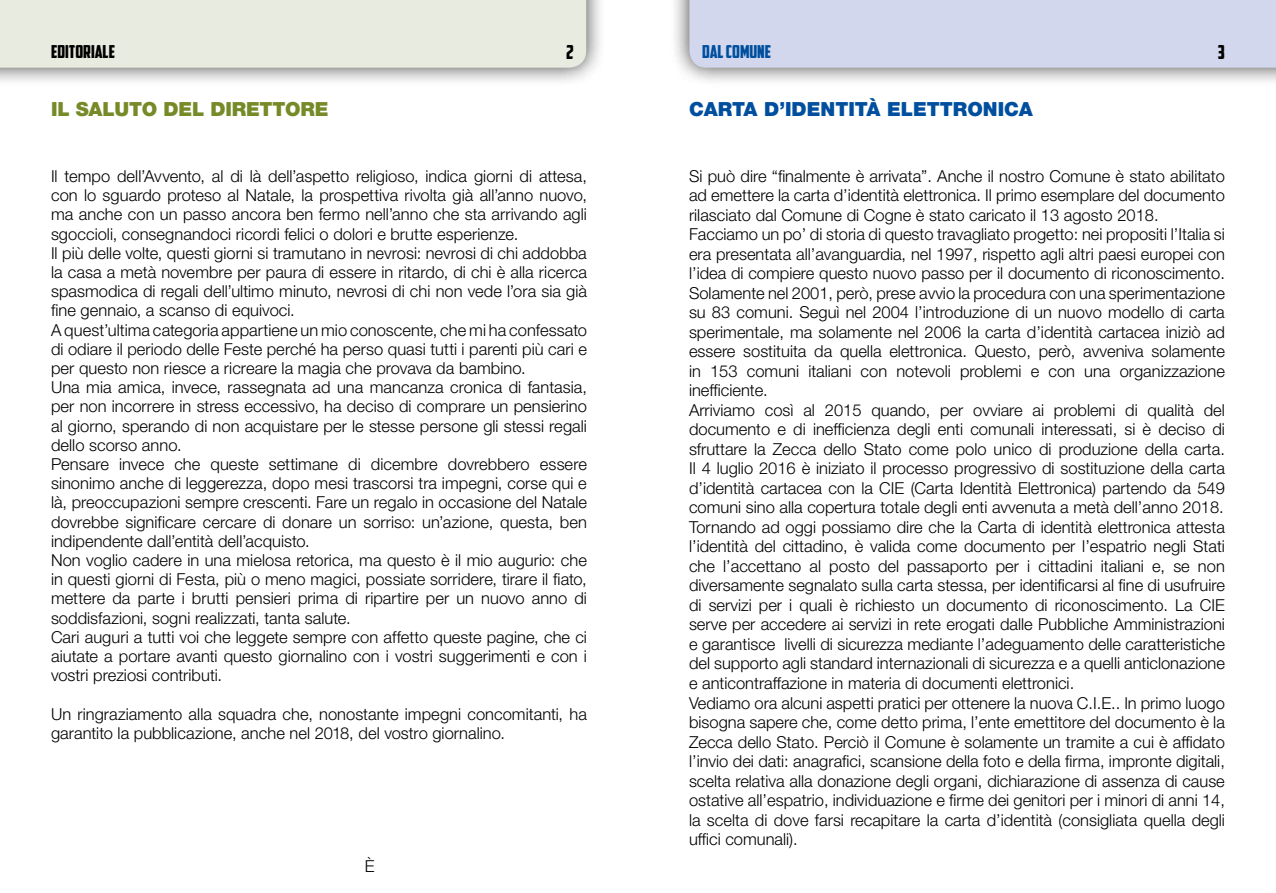
<style>
.page{position:relative;width:1276px;height:893px;background:#fff}
.page>*{position:absolute;margin:0;border:0;box-sizing:border-box;transform-origin:0 0}
.t1{font:900 19.5px "Helvetica Neue LT Std";color:#004f9f}
.t2{font:900 19.5px "Helvetica Neue LT Std";letter-spacing:-.01em;color:#768a28}
.t3{font:19.5px "American Captain";color:#000}
.t4{font:18px "American Captain";color:#000}
.t5{font:18px "American Captain";color:#004f9f}
.t6{font:300 16.5px/19.5px "Helvetica Neue LT Std";color:#000}
</style>
<div class="page">
<div style="left:669px;top:0;width:607px;height:88px;background:#000;opacity:.75"></div>
<div style="left:689px;top:0;width:587px;height:68px;background:#d3d7ee"></div>
<div style="left:0;top:0;width:606px;height:88px;background:#000;opacity:.75"></div>
<div style="left:0;top:0;width:586px;height:68px;background:#e8ebe0"></div>
<p class="t4" style="left:51px;top:41px;width:66px">EDITORIALE</p>
<p class="t3" style="left:566px;top:40px;width:9px">2</p>
<p class="t5" style="left:702px;top:41px;width:71px">DAL COMUNE</p>
<p class="t3" style="left:1218px;top:40px;width:9px">3</p>
<p class="t2" style="left:51px;top:97px;width:279px">IL SALUTO DEL DIRETTORE</p>
<p class="t6" style="left:51px;top:166px;width:537px">Il tempo dell’Avvento, al di là dell’aspetto religioso, indica giorni di attesa, con lo sguardo proteso al Natale, la prospettiva rivolta già all’anno nuovo, ma anche con un passo ancora ben fermo nell’anno che sta arrivando agli sgoccioli, consegnandoci ricordi felici o dolori e brutte esperienze.<br>Il più delle volte, questi giorni si tramutano in nevrosi: nevrosi di chi addobba la casa a metà novembre per paura di essere in ritardo, di chi è alla ricerca spasmodica di regali dell’ultimo minuto, nevrosi di chi non vede l’ora sia già fine gennaio, a scanso di equivoci.<br>A quest’ultima categoria appartiene un mio conoscente, che mi ha confessato di odiare il periodo delle Feste perché ha perso quasi tutti i parenti più cari e per questo non riesce a ricreare la magia che provava da bambino.<br>Una mia amica, invece, rassegnata ad una mancanza cronica di fantasia, per non incorrere in stress eccessivo, ha deciso di comprare un pensierino al giorno, sperando di non acquistare per le stesse persone gli stessi regali dello scorso anno.<br>Pensare invece che queste settimane di dicembre dovrebbero essere sinonimo anche di leggerezza, dopo mesi trascorsi tra impegni, corse qui e là, preoccupazioni sempre crescenti. Fare un regalo in occasione del Natale dovrebbe significare cercare di donare un sorriso: un’azione, questa, ben indipendente dall’entità dell’acquisto.<br>Non voglio cadere in una mielosa retorica, ma questo è il mio augurio: che in questi giorni di Festa, più o meno magici, possiate sorridere, tirare il fiato, mettere da parte i brutti pensieri prima di ripartire per un nuovo anno di soddisfazioni, sogni realizzati, tanta salute.<br>Cari auguri a tutti voi che leggete sempre con affetto queste pagine, che ci aiutate a portare avanti questo giornalino con i vostri suggerimenti e con i vostri preziosi contributi.</p>
<p class="t6" style="left:51px;top:704px;width:537px">Un ringraziamento alla squadra che, nonostante impegni concomitanti, ha garantito la pubblicazione, anche nel 2018, del vostro giornalino.</p>
<p class="t6" style="left:365px;top:856px;width:11px">È</p>
<p class="t1" style="left:689px;top:97px;width:345px">CARTA D’IDENTITÀ ELETTRONICA</p>
<p class="t6" style="left:689px;top:166px;width:537px">Si può dire “finalmente è arrivata”. Anche il nostro Comune è stato abilitato ad emettere la carta d’identità elettronica. Il primo esemplare del documento rilasciato dal Comune di Cogne è stato caricato il 13 agosto 2018.<br>Facciamo un po’ di storia di questo travagliato progetto: nei propositi l’Italia si era presentata all’avanguardia, nel 1997, rispetto agli altri paesi europei con l’idea di compiere questo nuovo passo per il documento di riconoscimento.<br>Solamente nel 2001, però, prese avvio la procedura con una sperimentazione su 83 comuni. Seguì nel 2004 l’introduzione di un nuovo modello di carta sperimentale, ma solamente nel 2006 la carta d’identità cartacea iniziò ad essere sostituita da quella elettronica. Questo, però, avveniva solamente in 153 comuni italiani con notevoli problemi e con una organizzazione inefficiente.<br>Arriviamo così al 2015 quando, per ovviare ai problemi di qualità del documento e di inefficienza degli enti comunali interessati, si è deciso di sfruttare la Zecca dello Stato come polo unico di produzione della carta.<br>Il 4 luglio 2016 è iniziato il processo progressivo di sostituzione della carta d’identità cartacea con la CIE (Carta Identità Elettronica) partendo da 549 comuni sino alla copertura totale degli enti avvenuta a metà dell’anno 2018.<br>Tornando ad oggi possiamo dire che la Carta di identità elettronica attesta l’identità del cittadino, è valida come documento per l’espatrio negli Stati che l’accettano al posto del passaporto per i cittadini italiani e, se non diversamente segnalato sulla carta stessa, per identificarsi al fine di usufruire di servizi per i quali è richiesto un documento di riconoscimento. La CIE serve per accedere ai servizi in rete erogati dalle Pubbliche Amministrazioni e garantisce livelli di sicurezza mediante l’adeguamento delle caratteristiche del supporto agli standard internazionali di sicurezza e a quelli anticlonazione e anticontraffazione in materia di documenti elettronici.<br>Vediamo ora alcuni aspetti pratici per ottenere la nuova C.I.E.. In primo luogo bisogna sapere che, come detto prima, l’ente emettitore del documento è la Zecca dello Stato. Perciò il Comune è solamente un tramite a cui è affidato l’invio dei dati: anagrafici, scansione della foto e della firma, impronte digitali, scelta relativa alla donazione degli organi, dichiarazione di assenza di cause ostative all’espatrio, individuazione e firme dei genitori per i minori di anni 14, la scelta di dove farsi recapitare la carta d’identità (consigliata quella degli uffici comunali).</p>
</div>
